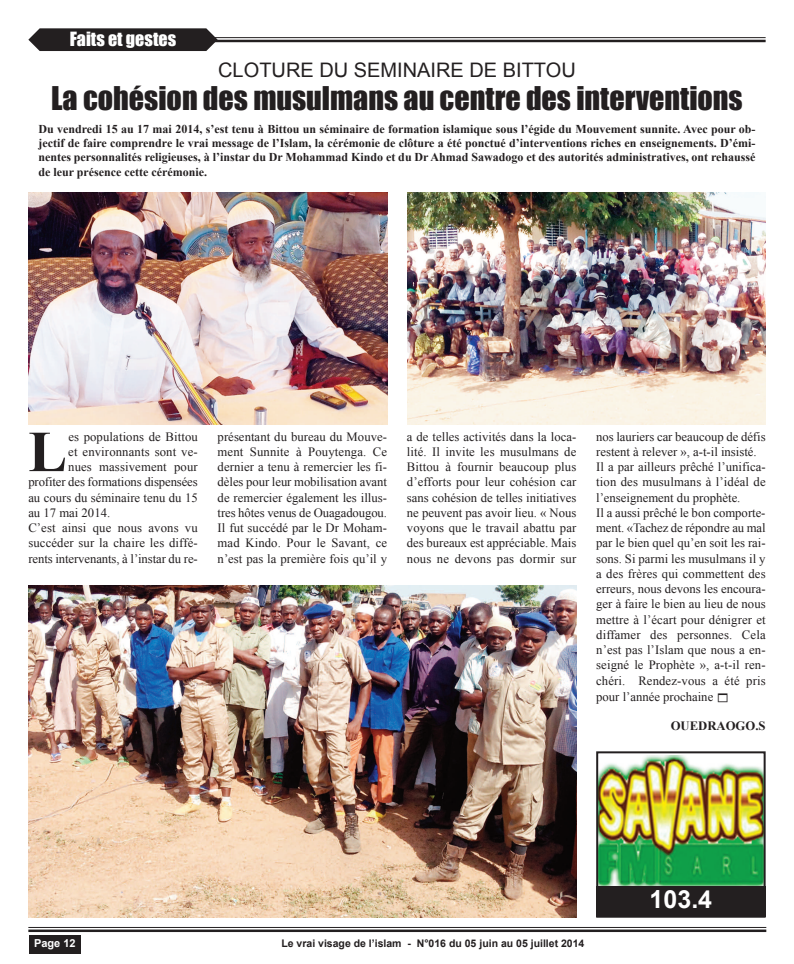
<style>
.page{position:relative;width:794px;height:964px;background:#fff}
.page>*{position:absolute;margin:0;border:0;box-sizing:border-box;transform-origin:0 0}
.t1{font:700 58px "Times New Roman";color:#231f20}
.t2{font:30px "Impact";color:#231f20}
.t3{font:700 25px "Arial";color:#fff}
.t4{font:20px "Arial";color:#231f20}
.t5{font:18px "Impact";color:#fff}
.t6{font:12.7px/15.2px "Times New Roman";color:#231f20;text-align:justify}
.t7{font:700 12.7px "Times New Roman";color:#231f20}
.t8{font:700 12px/14.4px "Times New Roman";color:#231f20;text-align:justify}
.t9{font:700 11px "Arial";color:#fff}
.t10{font:700 10.5px "Arial";color:#231f20}
</style>
<div class="page">
<hr style="left:39px;top:37px;width:726px;height:1px;background:#231f20">
<hr style="left:39px;top:40px;width:726px;height:2px;background:#231f20">
<svg style="left:28px;top:28px;width:190px;height:23px"></svg>
<hr style="left:28px;top:927px;width:738px;height:1px;background:#231f20">
<hr style="left:28px;top:929px;width:738px;height:3px;background:#231f20">
<div style="left:29px;top:935px;width:51px;height:19px;background:#231f20"></div>
<img style="left:28px;top:193px;width:359px;height:232px">
<img style="left:28px;top:586px;width:548px;height:331px">
<img style="left:407px;top:193px;width:359px;height:232px">
<img style="left:599px;top:755px;width:163px;height:131px">
<div style="left:596px;top:751px;width:169px;height:166px;border:2px solid #231f20"></div>
<div style="left:596px;top:886px;width:169px;height:31px;background:#231f20"></div>
<h3 class="t5" style="left:70px;top:27px;width:108px">Faits et gestes</h3>
<h3 class="t4" style="left:218px;top:59px;width:359px">CLOTURE DU SEMINAIRE DE BITTOU</h3>
<h2 class="t2" style="left:51px;top:80px;width:693px">La cohésion des musulmans au centre des interventions</h2>
<p class="t8" style="left:38px;top:121px;width:719px">Du vendredi 15 au 17 mai 2014, s’est tenu à Bittou un séminaire de formation islamique sous l’égide du Mouvement sunnite. Avec pour ob&shy;jectif de faire comprendre le vrai message de l’Islam, la cérémonie de clôture a été ponctué d’interventions riches en enseignements. D’émi&shy;nentes personnalités religieuses, à l’instar du Dr Mohammad Kindo et du Dr Ahmad Sawadogo et des autorités administratives, ont rehaussé de leur présence cette cérémonie.</p>
<h1 class="t1" style="left:28px;top:419px;width:40px">L</h1>
<p class="t6" style="left:68px;top:429px;width:131px">es populations de Bittou</p>
<p class="t6" style="left:68px;top:444px;width:131px">et environnants sont ve-</p>
<p class="t6" style="left:68px;top:459px;width:131px">nues massivement pour</p>
<p class="t6" style="left:28px;top:474px;width:171px">profiter des formations dispensées</p>
<p class="t6" style="left:28px;top:490px;width:171px">au cours du séminaire tenu du 15</p>
<p class="t6" style="left:28px;top:505px;width:83px">au 17 mai 2014.</p>
<p class="t6" style="left:28px;top:520px;width:171px">C’est ainsi que nous avons vu</p>
<p class="t6" style="left:28px;top:535px;width:171px">succéder sur la chaire les diffé-</p>
<p class="t6" style="left:28px;top:551px;width:171px">rents intervenants, à l’instar du re-</p>
<p class="t6" style="left:218px;top:429px;width:171px">présentant du bureau du Mouve&shy;ment Sunnite à Pouytenga. Ce dernier a tenu à remercier les fi&shy;dèles pour leur mobilisation avant de remercier également les illus&shy;tres hôtes venus de Ouagadougou.<br>Il fut succédé par le Dr Moham&shy;mad Kindo. Pour le Savant, ce n’est pas la première fois qu’il y</p>
<p class="t6" style="left:407px;top:429px;width:171px">a de telles activités dans la loca&shy;lité. Il invite les musulmans de Bittou à fournir beaucoup plus d’efforts pour leur cohésion car sans cohésion de telles initiatives ne peuvent pas avoir lieu. « Nous voyons que le travail abattu par des bureaux est appréciable. Mais nous ne devons pas dormir sur</p>
<p class="t6" style="left:596px;top:429px;width:171px;text-align:left">nos lauriers car beaucoup de défis restent à relever », a-t-il insisté.<br>Il a par ailleurs prêché l’unifica&shy;tion des musulmans à l’idéal de l’enseignement du prophète.<br>Il a aussi prêché le bon comporte&shy;ment. «Tachez de répondre au mal par le bien quel qu’en soit les rai&shy;sons. Si parmi les musulmans il y a des frères qui commettent des erreurs, nous devons les encoura&shy;ger à faire le bien au lieu de nous mettre à l’écart pour dénigrer et diffamer des personnes. Cela n’est pas l’Islam que nous a en&shy;seigné le Prophète », a-t-il ren&shy;chéri. Rendez-vous a été pris</p>
<p class="t6" style="left:596px;top:689px;width:119px">pour l’année prochaine</p>
<p class="t7" style="left:670px;top:719px;width:96px">OUEDRAOGO.S</p>
<h3 class="t3" style="left:649px;top:886px;width:64px">103.4</h3>
<p class="t9" style="left:34px;top:937px;width:43px">Page 12</p>
<p class="t10" style="left:281px;top:938px;width:304px">Le vrai visage de l’islam - N°016 du 05 juin au 05 juillet 2014</p>
</div>
